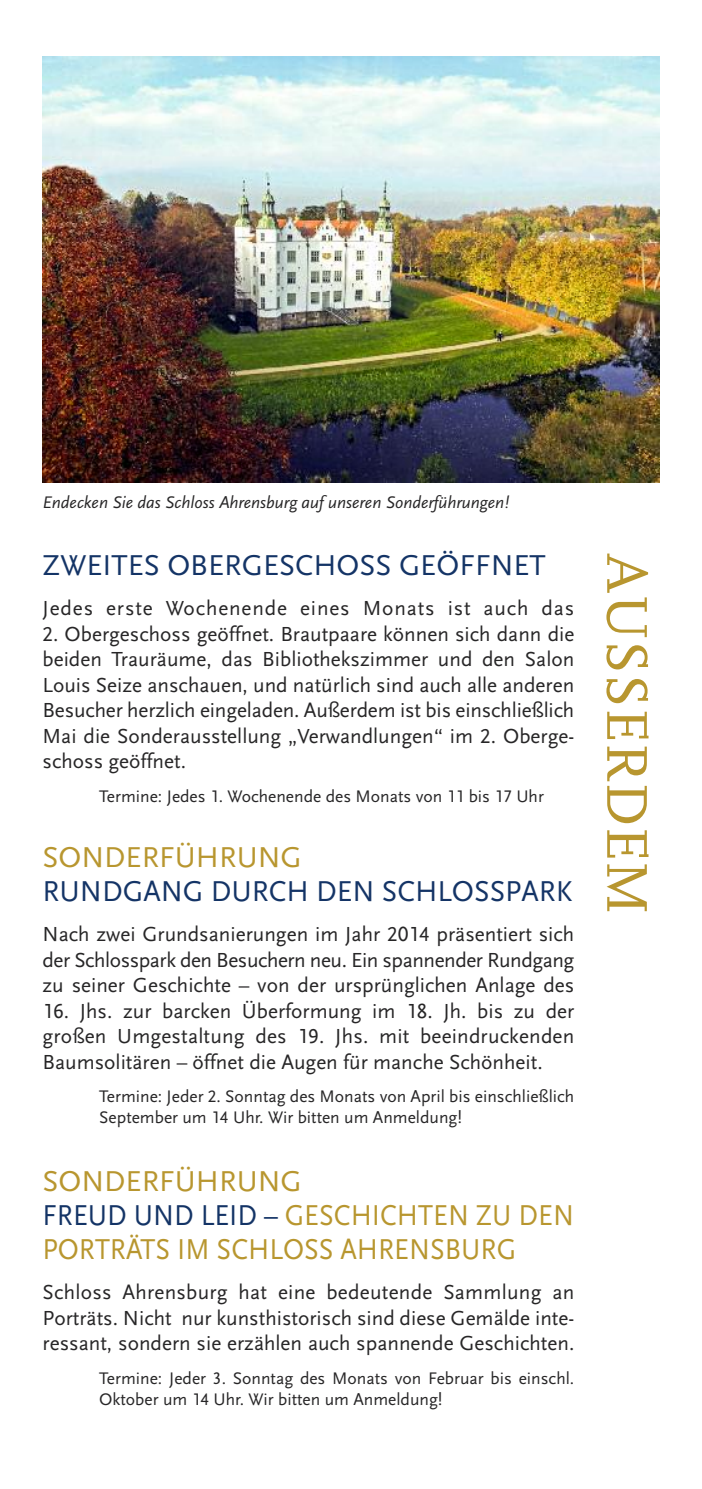
<style>
.page{position:relative;width:702px;height:1489px;background:#fff}
.page>*{position:absolute;margin:0;border:0;box-sizing:border-box;transform-origin:0 0}
.t1{font:60px "FF Scala";color:#b8962f}
.t2{font:30px/33.8px "Scala Sans";color:#b8962f}
.t3{font:30px "Scala Sans";color:#143466}
.t4{font:21.25px/25.5px "Scala Sans LF";color:#272627;text-align:justify}
.t5{font:21.25px "Scala Sans LF";letter-spacing:.04em;color:#272627}
.t6{font:17.5px/21px "Scala Sans LF";color:#272627}
.t7{font:italic 17.5px "Scala Sans LF";color:#272627}
.s1{color:#143466}
</style>
<div class="page">
<img style="left:43px;top:57px;width:616px;height:425px">
<p class="t7" style="left:43px;top:493px;width:468px">Endecken Sie das Schloss Ahrensburg auf unseren Sonderführungen!</p>
<h2 class="t3" style="left:43px;top:550px;width:504px">ZWEITES OBERGESCHOSS GEÖFFNET</h2>
<p class="t5" style="left:43px;top:597px;width:533px">Jedes erste Wochenende eines Monats ist auch das</p>
<p class="t4" style="left:43px;top:621px;width:533px">2. Obergeschoss geöffnet. Brautpaare können sich dann die beiden Trauräume, das Bibliothekszimmer und den Salon Louis Seize anschauen, und natürlich sind auch alle anderen Besucher herzlich eingeladen. Außerdem ist bis einschließlich Mai die Sonderausstellung „Verwandlungen“ im 2. Oberge&shy;schoss geöffnet.</p>
<p class="t6" style="left:99px;top:786px;width:446px">Termine: Jedes 1. Wochenende des Monats von 11 bis 17 Uhr</p>
<h2 class="t2" style="left:43px;top:841px;width:261px">SONDERFÜHRUNG</h2>
<h2 class="t3" style="left:43px;top:876px;width:531px">RUNDGANG DURCH DEN SCHLOSSPARK</h2>
<p class="t4" style="left:43px;top:922px;width:533px">Nach zwei Grundsanierungen im Jahr 2014 präsentiert sich der Schlosspark den Besuchern neu. Ein spannender Rundgang zu seiner Geschichte – von der ursprünglichen Anlage des</p>
<p class="t4" style="left:43px;top:998px;width:533px">16. Jhs. zur barcken Überformung im 18. Jh. bis zu der großen Umgestaltung des 19. Jhs. mit beeindruckenden Baumsolitären – öffnet die Augen für manche Schönheit.</p>
<p class="t6" style="left:99px;top:1086px;width:476px">Termine: Jeder 2. Sonntag des Monats von April bis einschließlich<br>September um 14 Uhr. Wir bitten um Anmeldung!</p>
<h2 class="t2" style="left:43px;top:1165px;width:533px">SONDERFÜHRUNG<br><span class="s1">FREUD UND LEID –</span> GESCHICHTEN ZU DEN<br>PORTRÄTS IM SCHLOSS AHRENSBURG</h2>
<p class="t4" style="left:43px;top:1279px;width:533px">Schloss Ahrensburg hat eine bedeutende Sammlung an Porträts. Nicht nur kunsthistorisch sind diese Gemälde inte&shy;ressant, sondern sie erzählen auch spannende Geschichten.</p>
<p class="t6" style="left:99px;top:1367px;width:476px">Termine: Jeder 3. Sonntag des Monats von Februar bis einschl.<br>Oktober um 14 Uhr. Wir bitten um Anmeldung!</p>
<h1 class="t1" style="left:663px;top:553px;width:363px;rotate:90deg">AUSSERDEM</h1>
</div>
